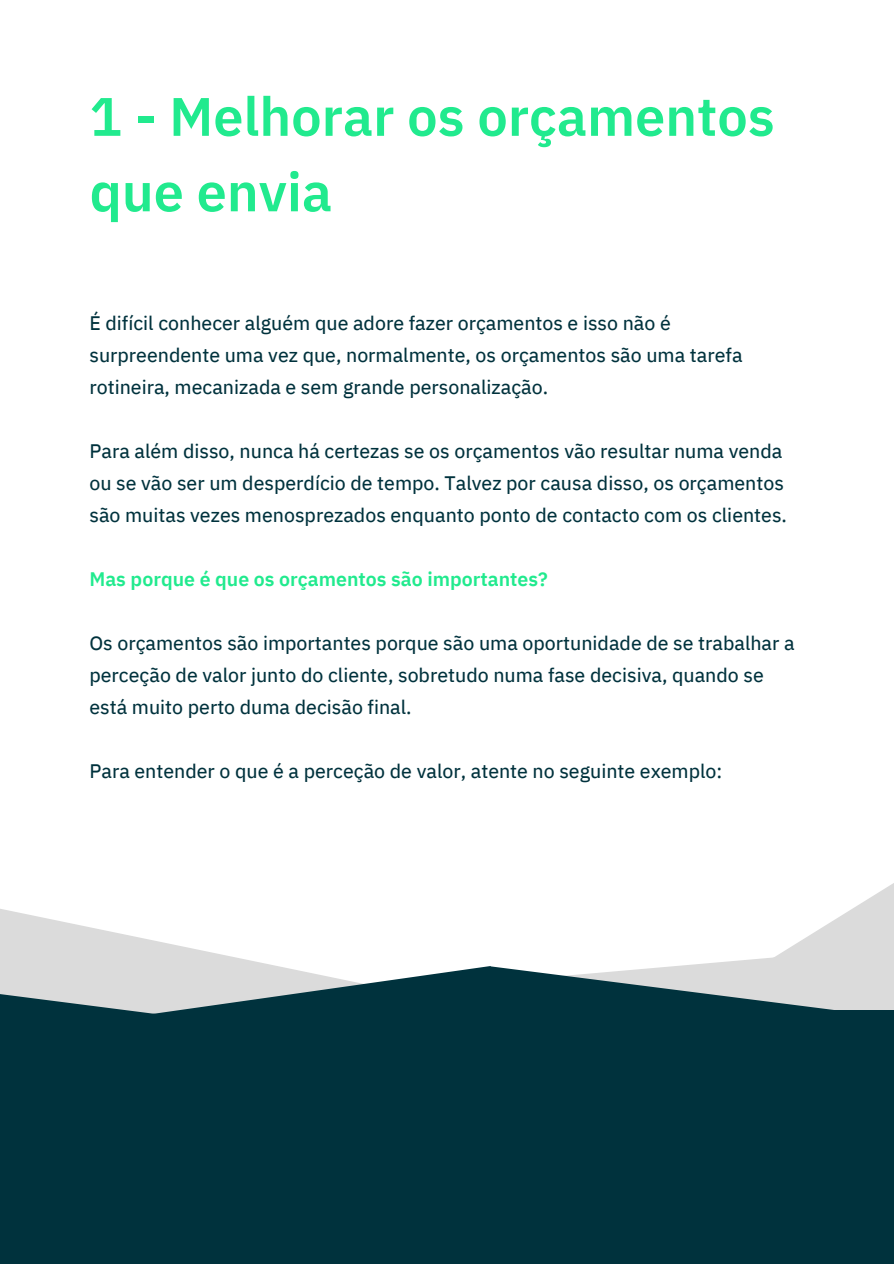
<style>
.page{position:relative;width:894px;height:1264px;background:#fff}
.page>*{position:absolute;margin:0;border:0;box-sizing:border-box;transform-origin:0 0}
.t1{font:600 54px/75.4px "IBM Plex Sans Hebrew";color:#21ea8e}
.t2{font:19.5px/32.1px "IBM Plex Sans Hebrew Text";color:#00323d}
.t3{font:600 19.5px "IBM Plex Sans Hebrew";color:#21ea8e}
</style>
<div class="page">
<svg style="left:679px;top:884px;width:214px;height:82px"></svg>
<svg style="left:0;top:909px;width:276px;height:57px;fill:#dbdbdb"></svg>
<svg style="left:577px;top:966px;width:316px;height:44px;background:#99a9ac"></svg>
<svg style="left:0;top:966px;width:577px;height:297px;background:#15424c"></svg>
<div style="left:489px;top:1010px;width:404px;height:253px;background:#00323d"></div>
<h1 class="t1" style="left:89px;top:78px;width:686px">1 - Melhorar os orçamentos que envia</h1>
<p class="t2" style="left:89px;top:306px;width:654px">É difícil conhecer alguém que adore fazer orçamentos e isso não é surpreendente uma vez que, normalmente, os orçamentos são uma tarefa rotineira, mecanizada e sem grande personalização.</p>
<p class="t2" style="left:89px;top:434px;width:699px">Para além disso, nunca há certezas se os orçamentos vão resultar numa venda ou se vão ser um desperdício de tempo. Talvez por causa disso, os orçamentos são muitas vezes menosprezados enquanto ponto de contacto com os clientes.</p>
<p class="t3" style="left:89px;top:566px;width:460px">Mas porque é que os orçamentos são importantes?</p>
<p class="t2" style="left:89px;top:627px;width:706px">Os orçamentos são importantes porque são uma oportunidade de se trabalhar a perceção de valor junto do cliente, sobretudo numa fase decisiva, quando se está muito perto duma decisão final.</p>
<p class="t2" style="left:89px;top:755px;width:634px">Para entender o que é a perceção de valor, atente no seguinte exemplo:</p>
</div>
